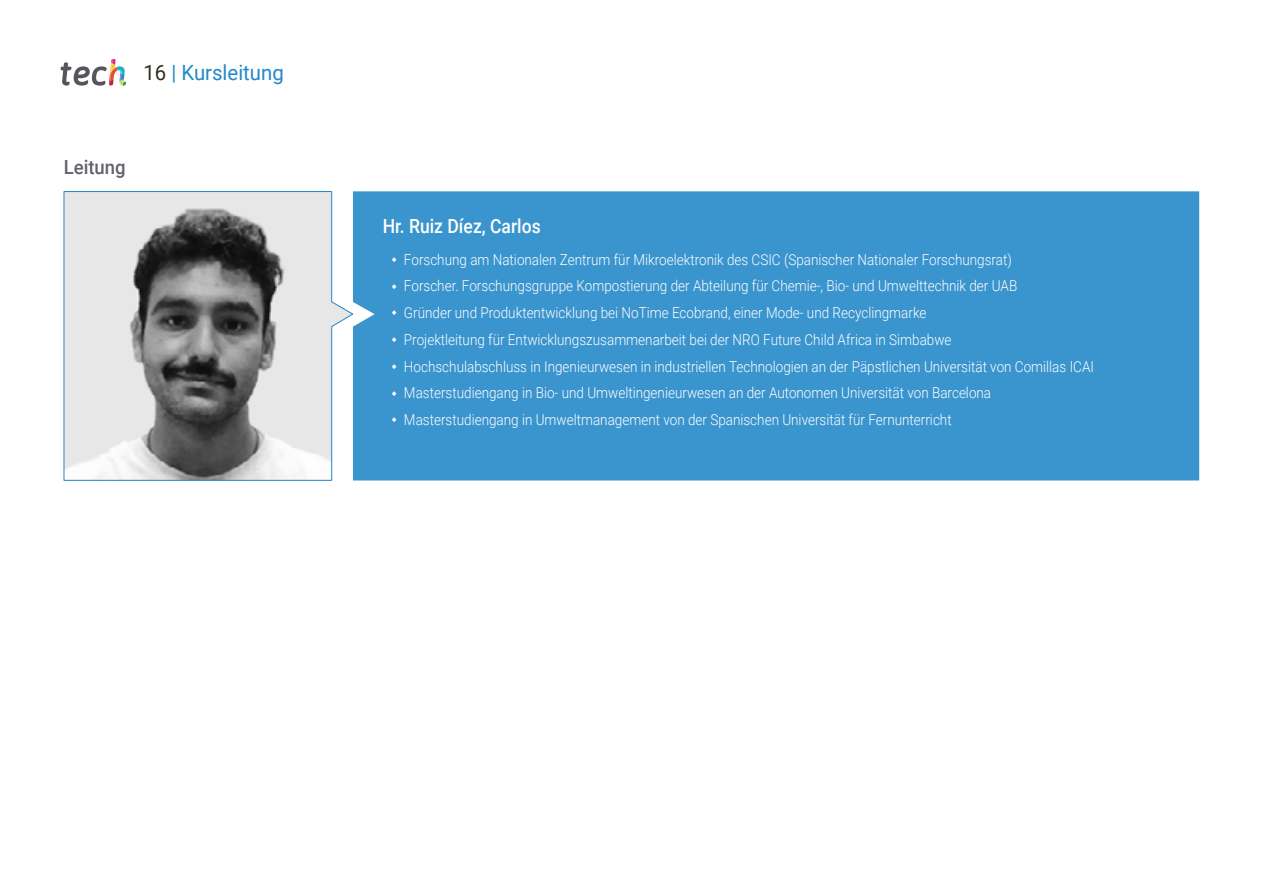
<style>
.page{position:relative;width:1263px;height:893px;background:#fff}
.page>*{position:absolute;margin:0;border:0;box-sizing:border-box;transform-origin:0 0}
.t1{font:21px "Roboto";color:#2488c9}
.t2{font:500 19.5px "Roboto";color:#fff;scale:.9 1}
.t3{font:500 19.5px "Roboto";color:#61646a;scale:.95 1}
.t4{font:300 15px/26.7px "Roboto";color:#fff;scale:.9 1}
.s1{color:#312e20}
</style>
<div class="page">
<svg style="left:61px;top:59px;width:65px;height:27px"></svg>
<div style="left:353px;top:191px;width:846px;height:289px;background:#3a94ce"></div>
<svg style="left:64px;top:191px;width:289px;height:290px"></svg>
<svg style="left:392px;top:257px;width:5px;height:5px"></svg>
<svg style="left:392px;top:284px;width:5px;height:5px"></svg>
<svg style="left:392px;top:310px;width:5px;height:5px"></svg>
<svg style="left:392px;top:337px;width:5px;height:5px"></svg>
<svg style="left:392px;top:364px;width:5px;height:5px"></svg>
<svg style="left:392px;top:391px;width:5px;height:5px"></svg>
<svg style="left:392px;top:417px;width:5px;height:5px"></svg>
<h1 class="t1" style="left:144px;top:57px;width:142px"><span class="s1">16</span> | Kursleitung</h1>
<h2 class="t3" style="left:64px;top:154px;width:67px">Leitung</h2>
<h2 class="t2" style="left:383px;top:212px;width:177px">Hr. Ruiz Díez, Carlos</h2>
<p class="t4" style="left:404px;top:245px;width:768px">Forschung am Nationalen Zentrum für Mikroelektronik des CSIC (Spanischer Nationaler Forschungsrat)<br>Forscher. Forschungsgruppe Kompostierung der Abteilung für Chemie-, Bio- und Umwelttechnik der UAB<br>Gründer und Produktentwicklung bei NoTime Ecobrand, einer Mode- und Recyclingmarke<br>Projektleitung für Entwicklungszusammenarbeit bei der NRO Future Child Africa in Simbabwe<br>Hochschulabschluss in Ingenieurwesen in industriellen Technologien an der Päpstlichen Universität von Comillas ICAI Masterstudiengang in Bio- und Umweltingenieurwesen an der Autonomen Universität von Barcelona Masterstudiengang in Umweltmanagement von der Spanischen Universität für Fernunterricht</p>
</div>
